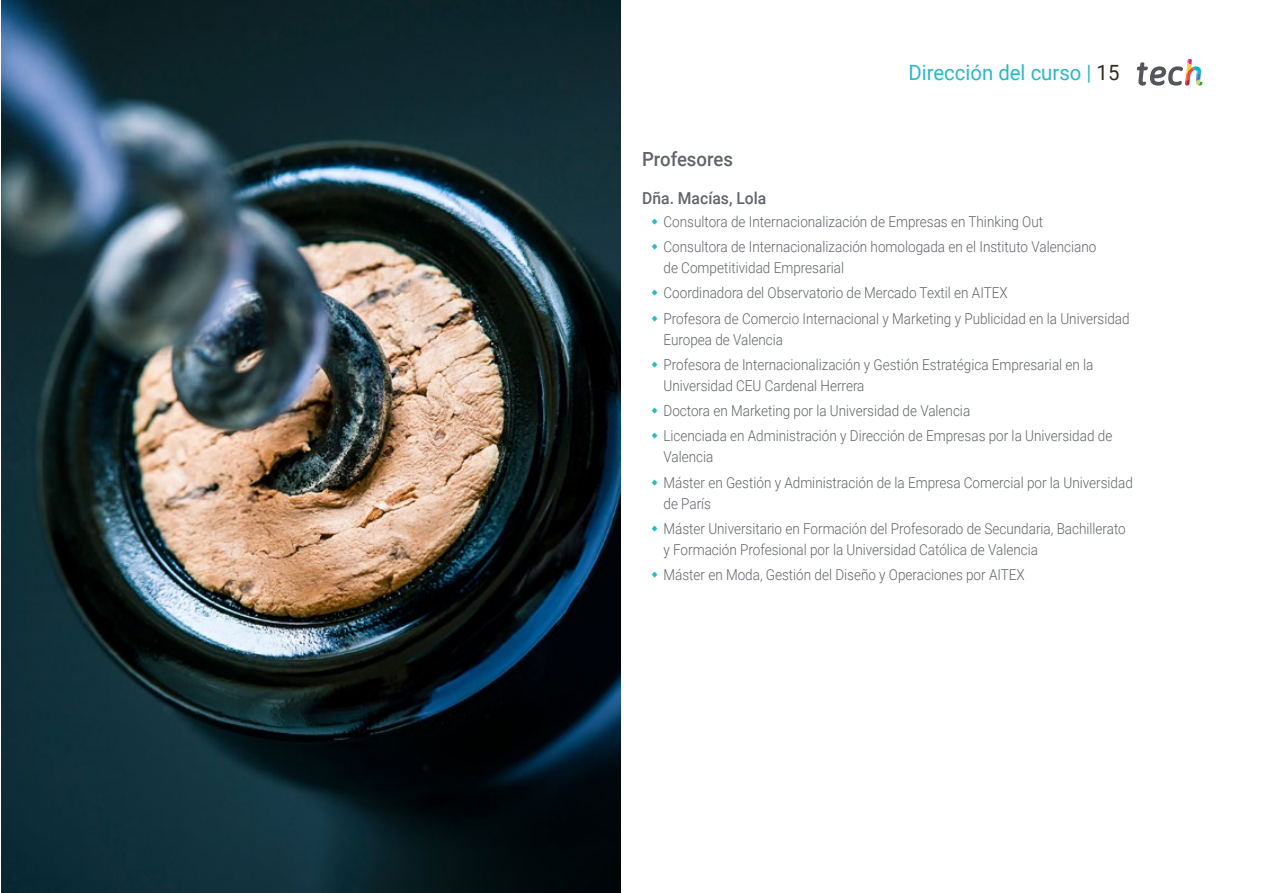
<style>
.page{position:relative;width:1263px;height:893px;background:#fff}
.page>*{position:absolute;margin:0;border:0;box-sizing:border-box;transform-origin:0 0}
.t1{font:21px "Roboto";color:#2db8c5}
.t2{font:500 19.5px "Roboto";color:#61646a;scale:.95 1}
.t3{font:500 16.5px "Roboto";color:#61646a;scale:.95 1}
.t4{font:300 15px/25.2px "Roboto";color:#61646a;scale:.9 1}
.s1{color:#312e20}
</style>
<div class="page">
<img style="left:1px;top:0;width:620px;height:893px">
<svg style="left:1137px;top:59px;width:65px;height:27px"></svg>
<h1 class="t1" style="left:908px;top:57px;width:213px">Dirección del curso | <span class="s1">15</span></h1>
<h2 class="t2" style="left:642px;top:145px;width:97px">Profesores</h2>
<p class="t3" style="left:642px;top:186px;width:132px">Dña. Macías, Lola</p>
<p class="t4" style="left:663px;top:208px;width:482px">Consultora de Internacionalización de Empresas en Thinking Out<br>Consultora de Internacionalización homologada en el Instituto Valenciano</p>
<p class="t4" style="left:663px;top:255px;width:519px">de Competitividad Empresarial<br>Coordinadora del Observatorio de Mercado Textil en AITEX<br>Profesora de Comercio Internacional y Marketing y Publicidad en la Universidad</p>
<p class="t4" style="left:663px;top:326px;width:479px">Europea de Valencia<br>Profesora de Internacionalización y Gestión Estratégica Empresarial en la</p>
<p class="t4" style="left:663px;top:372px;width:500px">Universidad CEU Cardenal Herrera<br>Doctora en Marketing por la Universidad de Valencia<br>Licenciada en Administración y Dirección de Empresas por la Universidad de</p>
<p class="t4" style="left:663px;top:444px;width:523px">Valencia<br>Máster en Gestión y Administración de la Empresa Comercial por la Universidad</p>
<p class="t4" style="left:663px;top:490px;width:515px">de París<br>Máster Universitario en Formación del Profesorado de Secundaria, Bachillerato</p>
<p class="t4" style="left:663px;top:536px;width:418px">y Formación Profesional por la Universidad Católica de Valencia<br>Máster en Moda, Gestión del Diseño y Operaciones por AITEX</p>
</div>
